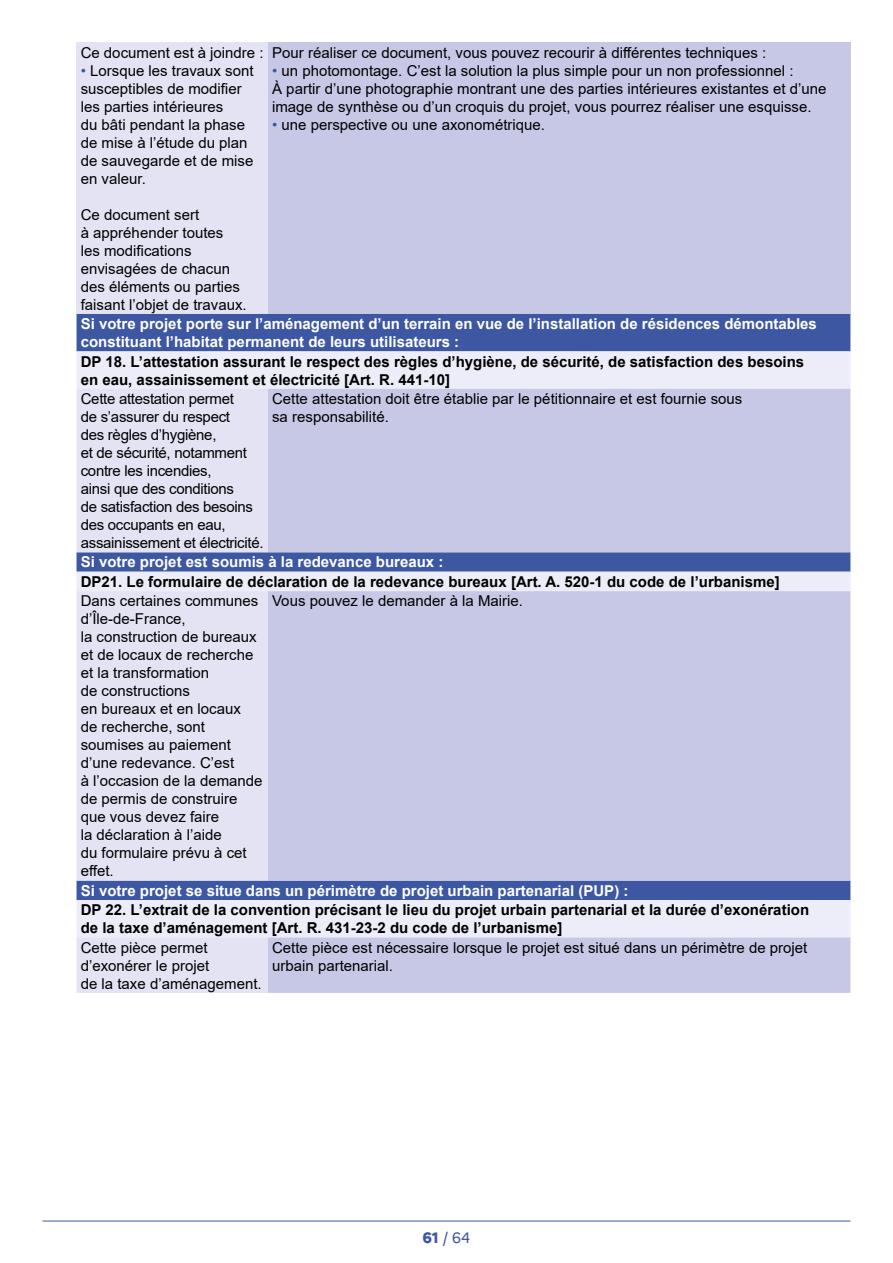
<style>
.page{position:relative;width:893px;height:1263px;background:#fff}
.page>*{position:absolute;margin:0;border:0;box-sizing:border-box;transform-origin:0 0}
.Texte_tableau_Courant{font:15px/18px "Arial";color:#000}
.Texte_tableau_Courant-2{font:700 15px/18px "Arial";color:#000}
.Texte_tableau_Courant-3{font:700 15px/18px "Arial";color:#fff}
.Texte_tableau_Courant-4{font:15px/18px "Arial";letter-spacing:-.02em;color:#000}
.t1{font:15px "Marianne";color:#3e57a3}
.s1{color:#3e57a3}
.s2{font-weight:800}
</style>
<div class="page">
<hr style="left:43px;top:1221px;width:807px;height:1px;background:#3e57a3">
<div style="left:77px;top:43px;width:191px;height:271px;background:#e3e3f3"></div>
<div style="left:268px;top:43px;width:582px;height:271px;background:#c7c8e6"></div>
<div style="left:77px;top:314px;width:773px;height:37px;background:#3e57a3"></div>
<div style="left:77px;top:351px;width:773px;height:38px;background:#ecedf8"></div>
<svg style="left:77px;top:389px;width:191px;height:604px;background:#d9dbee"></svg>
<svg style="left:268px;top:389px;width:582px;height:604px;background:#c1c4e3"></svg>
<p class="Texte_tableau_Courant" style="left:81px;top:43px;width:184px">Ce document est à joindre :</p>
<p class="Texte_tableau_Courant" style="left:81px;top:61px;width:174px"><span class="s1">•</span> Lorsque les travaux sont susceptibles de modifier les parties intérieures<br>du bâti pendant la phase de mise à l’étude du plan de sauvegarde et de mise en valeur.</p>
<p class="Texte_tableau_Courant" style="left:81px;top:205px;width:167px">Ce document sert<br>à appréhender toutes<br>les modifications envisagées de chacun des éléments ou parties faisant l’objet de travaux.</p>
<p class="Texte_tableau_Courant" style="left:272px;top:43px;width:496px">Pour réaliser ce document, vous pouvez recourir à différentes techniques :</p>
<p class="Texte_tableau_Courant" style="left:272px;top:61px;width:523px"><span class="s1">•</span> un photomontage. C’est la solution la plus simple pour un non professionnel :</p>
<p class="Texte_tableau_Courant" style="left:272px;top:79px;width:556px">À partir d’une photographie montrant une des parties intérieures existantes et d’une image de synthèse ou d’un croquis du projet, vous pourrez réaliser une esquisse.</p>
<p class="Texte_tableau_Courant" style="left:272px;top:115px;width:274px"><span class="s1">•</span> une perspective ou une axonométrique.</p>
<p class="Texte_tableau_Courant-3" style="left:81px;top:315px;width:738px">Si votre projet porte sur l’aménagement d’un terrain en vue de l’installation de résidences démontables constituant l’habitat permanent de leurs utilisateurs :</p>
<p class="Texte_tableau_Courant-2" style="left:81px;top:352px;width:725px">DP 18. L’attestation assurant le respect des règles d’hygiène, de sécurité, de satisfaction des besoins en eau, assainissement et électricité [Art. R. 441-10]</p>
<p class="Texte_tableau_Courant-4" style="left:81px;top:390px;width:184px">Cette attestation permet<br>de s’assurer du respect<br>des règles d’hygiène,<br>et de sécurité, notamment contre les incendies,<br>ainsi que des conditions<br>de satisfaction des besoins des occupants en eau, assainissement et électricité.</p>
<p class="Texte_tableau_Courant" style="left:272px;top:390px;width:472px">Cette attestation doit être établie par le pétitionnaire et est fournie sous sa responsabilité.</p>
<p class="Texte_tableau_Courant-3" style="left:81px;top:553px;width:364px">Si votre projet est soumis à la redevance bureaux :</p>
<p class="Texte_tableau_Courant-2" style="left:81px;top:573px;width:700px">DP21. Le formulaire de déclaration de la redevance bureaux [Art. A. 520-1 du code de l’urbanisme]</p>
<p class="Texte_tableau_Courant" style="left:81px;top:592px;width:183px">Dans certaines communes d’Île-de-France,<br>la construction de bureaux et de locaux de recherche et la transformation<br>de constructions<br>en bureaux et en locaux<br>de recherche, sont soumises au paiement d’une redevance. C’est<br>à l’occasion de la demande de permis de construire que vous devez faire<br>la déclaration à l’aide<br>du formulaire prévu à cet effet.</p>
<p class="Texte_tableau_Courant" style="left:272px;top:592px;width:252px">Vous pouvez le demander à la Mairie.</p>
<p class="Texte_tableau_Courant-3" style="left:81px;top:882px;width:549px">Si votre projet se situe dans un périmètre de projet urbain partenarial (PUP) :</p>
<p class="Texte_tableau_Courant-2" style="left:81px;top:901px;width:730px">DP 22. L’extrait de la convention précisant le lieu du projet urbain partenarial et la durée d’exonération de la taxe d’aménagement [Art. R. 431-23-2 du code de l’urbanisme]</p>
<p class="Texte_tableau_Courant" style="left:81px;top:938px;width:182px">Cette pièce permet d’exonérer le projet<br>de la taxe d’aménagement.</p>
<p class="Texte_tableau_Courant" style="left:272px;top:938px;width:537px">Cette pièce est nécessaire lorsque le projet est situé dans un périmètre de projet urbain partenarial.</p>
<p class="t1" style="left:423px;top:1226px;width:49px"><span class="s2">61</span> / 64</p>
</div>
